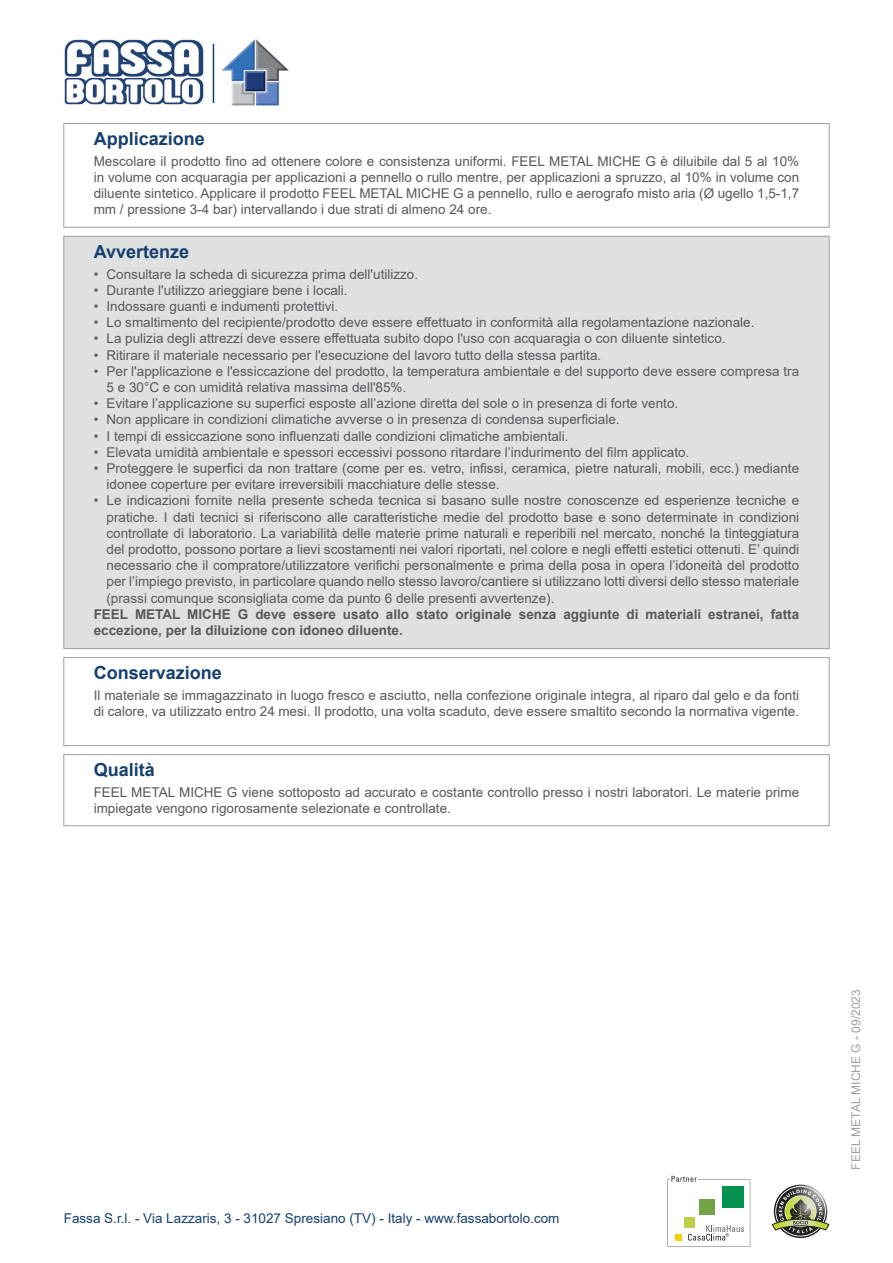
<style>
.page{position:relative;width:893px;height:1263px;background:#fff}
.page>*{position:absolute;margin:0;border:0;box-sizing:border-box;transform-origin:0 0}
.Titolo{font:700 18px "Arial";color:#15406e}
.Applicazione{font:13.5px/16.2px "Arial";color:#57585a;text-align:justify}
.Conservazione{font:13.5px/16.2px "Arial";color:#57585a}
.Qualita{font:13.5px/16.2px "Arial";color:#57585a}
.Note{font:700 13.5px/16.2px "Arial";color:#57585a}
.t1{font:13.5px "Arial";color:#15406e}
.t2{font:12px "Arial";color:#9ba1a4}
</style>
<div class="page">
<div style="left:64px;top:123px;width:765px;height:104px;border:1px solid #9ba1a4"></div>
<div style="left:64px;top:236px;width:765px;height:413px;background:#dfe1e1"></div>
<div style="left:64px;top:657px;width:765px;height:89px;border:1px solid #9ba1a4"></div>
<div style="left:64px;top:754px;width:765px;height:72px;border:1px solid #9ba1a4"></div>
<svg style="left:667px;top:1176px;width:83px;height:71px"></svg>
<svg style="left:772px;top:1186px;width:57px;height:50px"></svg>
<img style="left:64px;top:39px;width:140px;height:66px">
<hr style="left:213px;top:44px;width:1px;height:59px;background:#15406e">
<img style="left:221px;top:39px;width:68px;height:67px">
<p class="Titolo" style="left:94px;top:126px;width:113px">Applicazione</p>
<p class="Applicazione" style="left:94px;top:153px;width:707px">Mescolare il prodotto fino ad ottenere colore e consistenza uniformi. FEEL METAL MICHE G è diluibile dal 5 al 10% in volume con acquaragia per applicazioni a pennello o rullo mentre, per applicazioni a spruzzo, al 10% in volume con diluente sintetico. Applicare il prodotto FEEL METAL MICHE G a pennello, rullo e aerografo misto aria (Ø ugello 1,5-1,7 mm / pressione 3-4 bar) intervallando i due strati di almeno 24 ore.</p>
<p class="Titolo" style="left:94px;top:239px;width:97px">Avvertenze</p>
<p class="Applicazione" style="left:94px;top:266px;width:326px">• Consultare la scheda di sicurezza prima dell'utilizzo.</p>
<p class="Applicazione" style="left:94px;top:282px;width:255px">• Durante l'utilizzo arieggiare bene i locali.</p>
<p class="Applicazione" style="left:94px;top:298px;width:246px">• Indossare guanti e indumenti protettivi.</p>
<p class="Applicazione" style="left:94px;top:314px;width:662px">• Lo smaltimento del recipiente/prodotto deve essere effettuato in conformità alla regolamentazione nazionale.</p>
<p class="Applicazione" style="left:94px;top:330px;width:633px">• La pulizia degli attrezzi deve essere effettuata subito dopo l'uso con acquaragia o con diluente sintetico.</p>
<p class="Applicazione" style="left:94px;top:347px;width:509px">• Ritirare il materiale necessario per l'esecuzione del lavoro tutto della stessa partita.</p>
<p class="Applicazione" style="left:106px;top:363px;width:694px;text-indent:-13px">• Per l'applicazione e l'essiccazione del prodotto, la temperatura ambientale e del supporto deve essere compresa tra<br>5 e 30°C e con umidità relativa massima dell'85%.</p>
<p class="Applicazione" style="left:94px;top:395px;width:586px">• Evitare l’applicazione su superfici esposte all’azione diretta del sole o in presenza di forte vento.</p>
<p class="Applicazione" style="left:94px;top:411px;width:527px">• Non applicare in condizioni climatiche avverse o in presenza di condensa superficiale.</p>
<p class="Applicazione" style="left:94px;top:428px;width:476px">• I tempi di essiccazione sono influenzati dalle condizioni climatiche ambientali.</p>
<p class="Applicazione" style="left:94px;top:444px;width:597px">• Elevata umidità ambientale e spessori eccessivi possono ritardare l’indurimento del film applicato.</p>
<p class="Applicazione" style="left:106px;top:460px;width:694px;text-indent:-13px">• Proteggere le superfici da non trattare (come per es. vetro, infissi, ceramica, pietre naturali, mobili, ecc.) mediante idonee coperture per evitare irreversibili macchiature delle stesse.</p>
<p class="Applicazione" style="left:106px;top:492px;width:694px;text-indent:-13px">• Le indicazioni fornite nella presente scheda tecnica si basano sulle nostre conoscenze ed esperienze tecniche e pratiche. I dati tecnici si riferiscono alle caratteristiche medie del prodotto base e sono determinate in condizioni controllate di laboratorio. La variabilità delle materie prime naturali e reperibili nel mercato, nonché la tinteggiatura del prodotto, possono portare a lievi scostamenti nei valori riportati, nel colore e negli effetti estetici ottenuti. E’ quindi necessario che il compratore/utilizzatore verifichi personalmente e prima della posa in opera l’idoneità del prodotto per l’impiego previsto, in particolare quando nello stesso lavoro/cantiere si utilizzano lotti diversi dello stesso materiale (prassi comunque sconsigliata come da punto 6 delle presenti avvertenze).</p>
<p class="Note" style="left:94px;top:606px;width:707px">FEEL METAL MICHE G deve essere usato allo stato originale senza aggiunte di materiali estranei, fatta eccezione, per la diluizione con idoneo diluente.</p>
<p class="Titolo" style="left:94px;top:660px;width:130px">Conservazione</p>
<p class="Conservazione" style="left:94px;top:687px;width:707px">Il materiale se immagazzinato in luogo fresco e asciutto, nella confezione originale integra, al riparo dal gelo e da fonti di calore, va utilizzato entro 24 mesi. Il prodotto, una volta scaduto, deve essere smaltito secondo la normativa vigente.</p>
<p class="Titolo" style="left:94px;top:757px;width:63px">Qualità</p>
<p class="Qualita" style="left:94px;top:784px;width:707px">FEEL METAL MICHE G viene sottoposto ad accurato e costante controllo presso i nostri laboratori. Le materie prime impiegate vengono rigorosamente selezionate e controllate.</p>
<p class="t1" style="left:64px;top:1208px;width:497px">Fassa S.r.l. - Via Lazzaris, 3 - 31027 Spresiano (TV) - Italy - www.fassabortolo.com</p>
<p class="t2" style="left:848px;top:1170px;width:182px;rotate:-90deg">FEEL METAL MICHE G - 09/2023</p>
</div>
